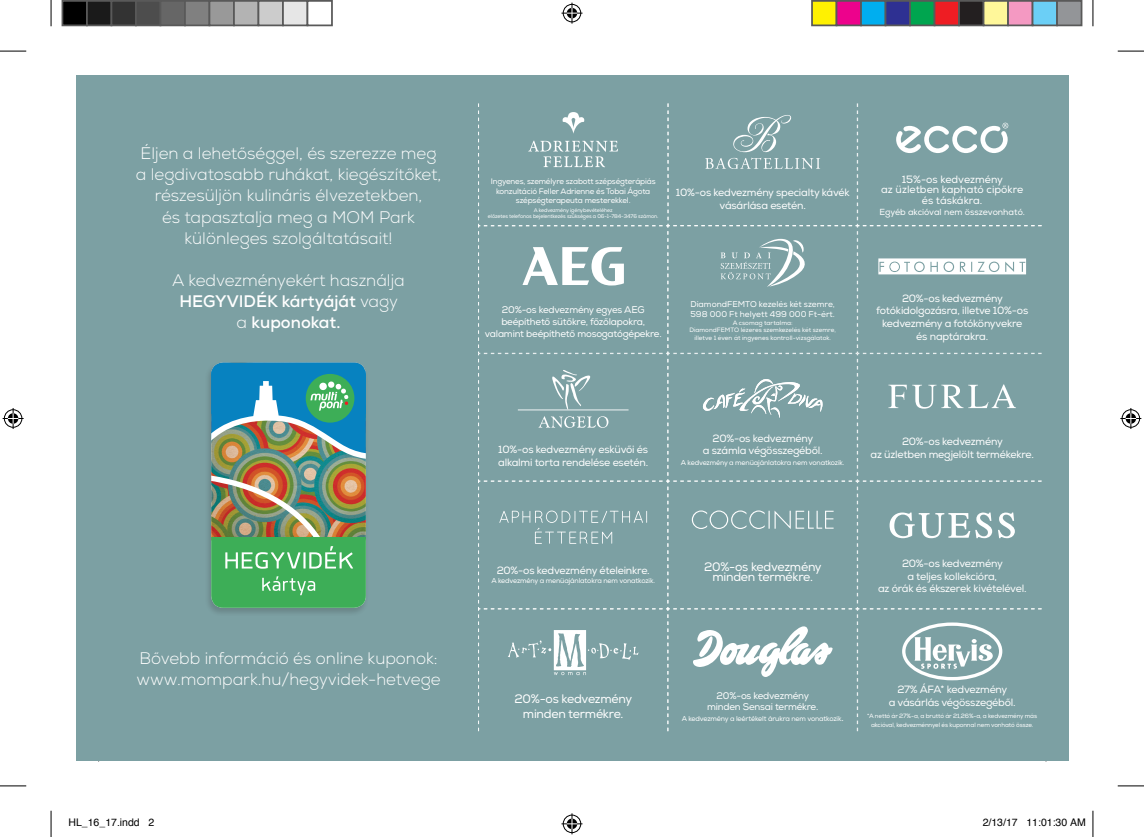
<style>
.page{position:relative;width:1144px;height:837px;background:#fff}
.page>*{position:absolute;margin:0;border:0;box-sizing:border-box;transform-origin:0 0}
.t1{font:300 16.62px/21.2px "Nexa";color:#fff;text-align:center}
.t2{font:12.25px/10.5px "Nexa";letter-spacing:-.02em;color:#fff;text-align:center}
.t3{font:10.5px/12.6px "Nexa";letter-spacing:-.02em;color:#fff;text-align:center}
.t4{font:10.5px/10.5px "Nexa";color:#fff;text-align:center}
.t5{font:10.5px "Helvetica";color:#000}
.t6{font:9.62px/11.5px "Nexa";letter-spacing:-.02em;color:#fff;text-align:center}
.t7{font:8.75px "Nexa";color:#fff}
.t8{font:8.4px/10px "Nexa";color:#fff}
.t9{font:7.88px/9.5px "Nexa";letter-spacing:-.02em;color:#fff;text-align:center}
.t10{font:7px "Nexa";letter-spacing:-.02em;color:#fff}
.t11{font:6.3px/7.5px "Nexa";color:#fff;text-align:center}
.t12{font:6.12px/8.8px "Nexa";letter-spacing:-.02em;color:#fff;text-align:center}
.t13{font:5.25px/6.3px "Nexa";letter-spacing:-.02em;color:#fff;text-align:center}
.s1{font-weight:700}
.s2{font-size:9.62px}
</style>
<div class="page">
<div style="left:76px;top:76px;width:992px;height:684px;background:#7ca0a3"></div>
<div style="left:204px;top:361px;width:164px;height:255px;background:#231f20;opacity:.2"></div>
<svg style="left:211px;top:362px;width:155px;height:245px;background:#659b7d"></svg>
<svg style="left:478px;top:103px;width:564px;height:629px"></svg>
<svg style="left:0;top:51px;width:26px;height:1px"></svg>
<svg style="left:1118px;top:51px;width:26px;height:1px"></svg>
<svg style="left:0;top:785px;width:26px;height:1px"></svg>
<svg style="left:1118px;top:785px;width:26px;height:1px"></svg>
<svg style="left:51px;top:0;width:1px;height:26px"></svg>
<svg style="left:51px;top:810px;width:1px;height:26px"></svg>
<svg style="left:1092px;top:0;width:1px;height:26px"></svg>
<svg style="left:1092px;top:810px;width:1px;height:26px"></svg>
<svg style="left:561px;top:3px;width:21px;height:21px"></svg>
<svg style="left:561px;top:813px;width:21px;height:21px"></svg>
<svg style="left:3px;top:408px;width:21px;height:21px"></svg>
<svg style="left:1120px;top:408px;width:21px;height:21px"></svg>
<div style="left:62px;top:1px;width:25px;height:24px;background:#000"></div>
<div style="left:62px;top:0;width:26px;height:26px;border:2px solid #595959"></div>
<div style="left:87px;top:1px;width:24px;height:24px;background:#1a1a1a"></div>
<div style="left:86px;top:0;width:26px;height:26px;border:2px solid #595959"></div>
<div style="left:111px;top:1px;width:25px;height:24px;background:#333"></div>
<div style="left:111px;top:0;width:26px;height:26px;border:2px solid #595959"></div>
<div style="left:136px;top:1px;width:24px;height:24px;background:#4d4d4d"></div>
<div style="left:135px;top:0;width:26px;height:26px;border:2px solid #595959"></div>
<div style="left:160px;top:1px;width:25px;height:24px;background:#666"></div>
<div style="left:160px;top:0;width:26px;height:26px;border:2px solid #595959"></div>
<div style="left:185px;top:1px;width:24px;height:24px;background:#808080"></div>
<div style="left:184px;top:0;width:26px;height:26px;border:2px solid #595959"></div>
<div style="left:209px;top:1px;width:25px;height:24px;background:#999"></div>
<div style="left:209px;top:0;width:26px;height:26px;border:2px solid #595959"></div>
<div style="left:234px;top:1px;width:24px;height:24px;background:#b3b3b3"></div>
<div style="left:233px;top:0;width:26px;height:26px;border:2px solid #595959"></div>
<div style="left:258px;top:1px;width:25px;height:24px;background:#ccc"></div>
<div style="left:258px;top:0;width:26px;height:26px;border:2px solid #595959"></div>
<div style="left:283px;top:1px;width:24px;height:24px;background:#e6e6e6"></div>
<div style="left:282px;top:0;width:26px;height:26px;border:2px solid #595959"></div>
<div style="left:307px;top:0;width:26px;height:26px;border:2px solid #595959"></div>
<div style="left:812px;top:1px;width:24px;height:24px;background:#fff101"></div>
<div style="left:811px;top:0;width:26px;height:26px;border:2px solid #595959"></div>
<div style="left:836px;top:1px;width:25px;height:24px;background:#ed028c"></div>
<div style="left:836px;top:0;width:26px;height:26px;border:2px solid #595959"></div>
<div style="left:861px;top:1px;width:24px;height:24px;background:#00aeef"></div>
<div style="left:860px;top:0;width:26px;height:26px;border:2px solid #595959"></div>
<div style="left:885px;top:1px;width:25px;height:24px;background:#2e3092"></div>
<div style="left:885px;top:0;width:26px;height:26px;border:2px solid #595959"></div>
<div style="left:910px;top:1px;width:24px;height:24px;background:#00a54f"></div>
<div style="left:909px;top:0;width:26px;height:26px;border:2px solid #595959"></div>
<div style="left:934px;top:1px;width:25px;height:24px;background:#ee1d23"></div>
<div style="left:934px;top:0;width:26px;height:26px;border:2px solid #595959"></div>
<div style="left:959px;top:1px;width:24px;height:24px;background:#231f20"></div>
<div style="left:958px;top:0;width:26px;height:26px;border:2px solid #595959"></div>
<div style="left:983px;top:1px;width:25px;height:24px;background:#fff79a"></div>
<div style="left:983px;top:0;width:26px;height:26px;border:2px solid #595959"></div>
<div style="left:1008px;top:1px;width:24px;height:24px;background:#f499c2"></div>
<div style="left:1007px;top:0;width:26px;height:26px;border:2px solid #595959"></div>
<div style="left:1032px;top:1px;width:25px;height:24px;background:#6bcff6"></div>
<div style="left:1032px;top:0;width:26px;height:26px;border:2px solid #595959"></div>
<div style="left:1057px;top:1px;width:24px;height:24px;background:#939598"></div>
<div style="left:1056px;top:0;width:26px;height:26px;border:2px solid #595959"></div>
<p class="t1" style="left:136px;top:143px;width:307px">Éljen a lehetőséggel, és szerezze meg a legdivatosabb ruhákat, kiegészítőket, részesüljön kulináris élvezetekben,<br>és tapasztalja meg a MOM Park különleges szolgáltatásait!</p>
<p class="t1" style="left:172px;top:270px;width:234px">A kedvezményekért használja<br><span class="s1">HEGYVIDÉK kártyáját</span> vagy a <span class="s1">kuponokat.</span></p>
<p class="t1" style="left:136px;top:648px;width:306px;text-align:left">Bővebb információ és online kuponok: www.mompark.hu/hegyvidek-hetvege</p>
<p class="t9" style="left:491px;top:177px;width:166px">Ingyenes, személyre szabott szépségterápiás konzultáció Feller Adrienne és Tobai Ágota szépségterapeuta mesterekkel.</p>
<p class="t13" style="left:488px;top:207px;width:172px">A kedvezmény igénybevételéhez<br>előzetes telefonos bejelentkezés szükséges a 06-1-784-3476 számon.</p>
<p class="t3" style="left:676px;top:187px;width:175px">10%-os kedvezmény specialty kávék vásárlása esetén.</p>
<p class="t4" style="left:881px;top:174px;width:143px">15%-os kedvezmény<br>az üzletben kapható cipőkre és táskákra.</p>
<p class="t7" style="left:879px;top:206px;width:147px">Egyéb akcióval nem összevonható.</p>
<p class="t6" style="left:485px;top:304px;width:178px">20%-os kedvezmény egyes AEG beépíthető sütőkre, főzőlapokra, valamint beépíthető mosogatógépekre.</p>
<p class="t8" style="left:690px;top:299px;width:146px">DiamondFEMTO kezelés két szemre,<br>598 000 Ft helyett 499 000 Ft-ért.</p>
<p class="t11" style="left:689px;top:319px;width:148px">A csomag tartalma:<br>DiamondFEMTO lézeres szemkezelés két szemre, illetve 1 éven át ingyenes kontroll-vizsgálatok.</p>
<p class="t3" style="left:876px;top:292px;width:154px">20%-os kedvezmény fotókidolgozásra, illetve 10%-os kedvezmény a fotókönyvekre és naptárakra.</p>
<p class="t3" style="left:703px;top:432px;width:121px">20%-os kedvezmény<br>a számla végösszegéből.</p>
<p class="t10" style="left:681px;top:458px;width:165px">A kedvezmény a menüajánlatokra nem vonatkozik.</p>
<p class="t3" style="left:498px;top:443px;width:152px;text-align:left">10%-os kedvezmény esküvői és alkalmi torta rendelése esetén.</p>
<p class="t3" style="left:870px;top:435px;width:165px">20%-os kedvezmény<br>az üzletben megjelölt termékekre.</p>
<p class="t3" style="left:497px;top:564px;width:155px">20%-os kedvezmény ételeinkre.</p>
<p class="t10" style="left:491px;top:576px;width:165px">A kedvezmény a menüajánlatokra nem vonatkozik.</p>
<p class="t2" style="left:704px;top:561px;width:119px">20%-os kedvezmény minden termékre.</p>
<p class="t3" style="left:878px;top:557px;width:150px">20%-os kedvezmény<br>a teljes kollekcióra,<br>az órák és ékszerek kivételével.</p>
<p class="t2" style="left:515px;top:692px;width:119px;line-height:14.7px">20%-os kedvezmény minden termékre.</p>
<p class="t3" style="left:889px;top:683px;width:128px">27% ÁFA* kedvezmény<br>a vásárlás végösszegéből.</p>
<p class="t6" style="left:707px;top:691px;width:113px;line-height:10.5px">20%-os kedvezmény minden Sensai termékre.</p>
<p class="t10" style="left:682px;top:713px;width:164px">A kedvezmény a leértékelt árukra nem vonatkozik<span class="s2">.</span></p>
<p class="t12" style="left:867px;top:711px;width:171px">*A nettó ár 27%-a, a bruttó ár 21,26%-a, a kedvezmény más akcióval, kedvezménnyel és kuponnal nem vonható össze.</p>
<p class="t5" style="left:69px;top:814px;width:87px">HL_16_17.indd 2</p>
<p class="t5" style="left:983px;top:814px;width:105px">2/13/17 11:01:30 AM</p>
</div>
